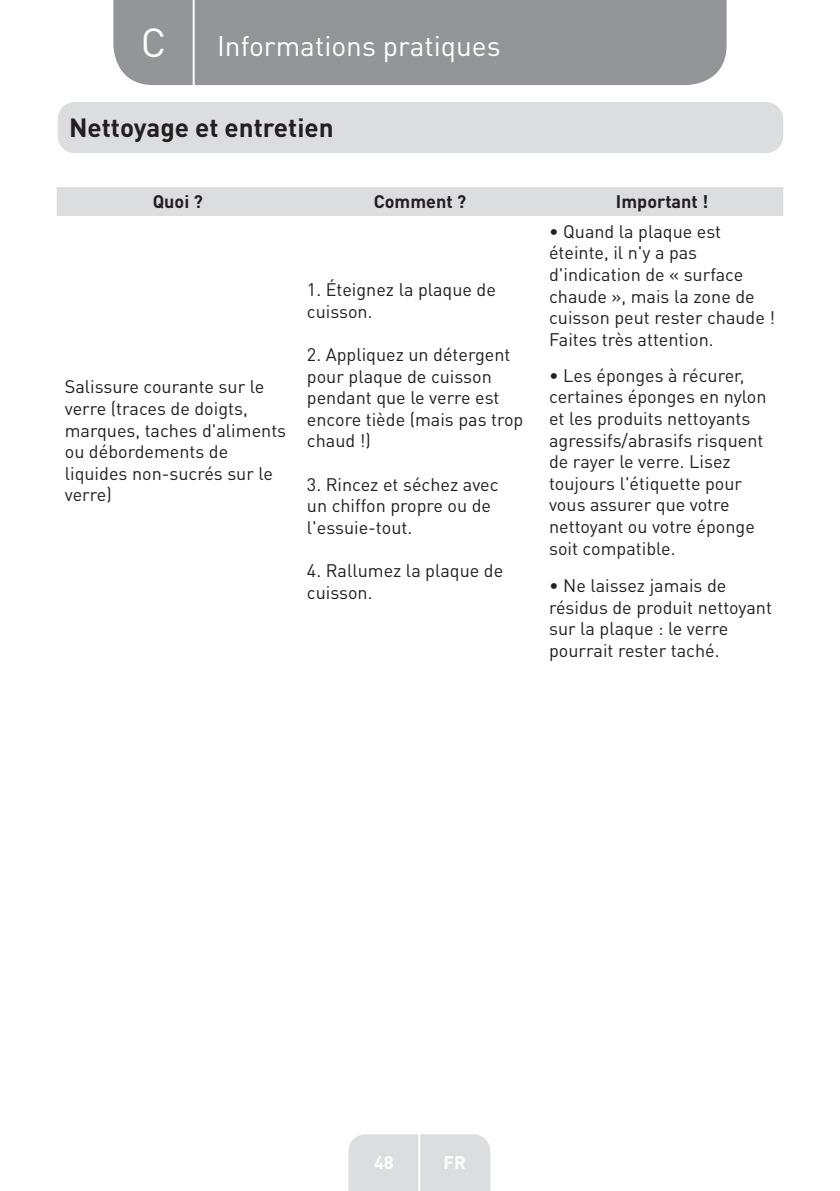
<style>
.page{position:relative;width:840px;height:1191px;background:#fff}
.page>*{position:absolute;margin:0;border:0;box-sizing:border-box;transform-origin:0 0}
.t1{font:40px "DIN Pro";color:#fff}
.t2{font:28px "DIN Pro";color:#fff}
.t3{font:700 26px "DIN Pro";color:#231f20}
.t4{font:18px/21.6px "DIN Pro";color:#231f20}
.t5{font:700 18px "DIN Pro";color:#231f20}
.t6{font:700 18px "DIN Pro";color:#fff}
</style>
<div class="page">
<div style="left:113px;top:0;width:613px;height:85px;background:#939598"></div>
<div style="left:348px;top:1134px;width:142px;height:57px;background:#dcdddf"></div>
<hr style="left:418px;top:1111px;width:2px;height:80px;background:#fff">
<hr style="left:192px;top:0;width:2px;height:88px;background:#fff">
<div style="left:58px;top:102px;width:724px;height:51px;background:#dcdddf;border-radius:17px"></div>
<div style="left:57px;top:187px;width:725px;height:29px;background:#dcdddf"></div>
<h1 class="t1" style="left:141px;top:15px;width:27px">C</h1>
<h2 class="t2" style="left:217px;top:27px;width:285px">Informations pratiques</h2>
<h3 class="t3" style="left:69px;top:106px;width:266px">Nettoyage et entretien</h3>
<p class="t5" style="left:153px;top:186px;width:52px">Quoi ?</p>
<p class="t5" style="left:373px;top:186px;width:94px">Comment ?</p>
<p class="t5" style="left:615px;top:186px;width:94px">Important !</p>
<p class="t4" style="left:65px;top:375px;width:223px">Salissure courante sur le verre (traces de doigts, marques, taches d'aliments ou débordements de liquides non-sucrés sur le verre)</p>
<p class="t4" style="left:307px;top:278px;width:190px">1. Éteignez la plaque de cuisson.</p>
<p class="t4" style="left:307px;top:343px;width:218px">2. Appliquez un détergent pour plaque de cuisson pendant que le verre est encore tiède (mais pas trop chaud !)</p>
<p class="t4" style="left:307px;top:472px;width:193px">3. Rincez et séchez avec un chiffon propre ou de l'essuie-tout.</p>
<p class="t4" style="left:307px;top:559px;width:198px">4. Rallumez la plaque de cuisson.</p>
<p class="t4" style="left:548px;top:220px;width:227px">• Quand la plaque est éteinte, il n'y a pas d'indication de « surface chaude », mais la zone de cuisson peut rester chaude !<br>Faites très attention.</p>
<p class="t4" style="left:548px;top:364px;width:219px">• Les éponges à récurer, certaines éponges en nylon et les produits nettoyants agressifs/abrasifs risquent de rayer le verre. Lisez toujours l'étiquette pour vous assurer que votre nettoyant ou votre éponge soit compatible.</p>
<p class="t4" style="left:548px;top:574px;width:224px">• Ne laissez jamais de résidus de produit nettoyant sur la plaque : le verre pourrait rester taché.</p>
<p class="t6" style="left:374px;top:1147px;width:21px">48</p>
<p class="t6" style="left:443px;top:1147px;width:24px">FR</p>
</div>
